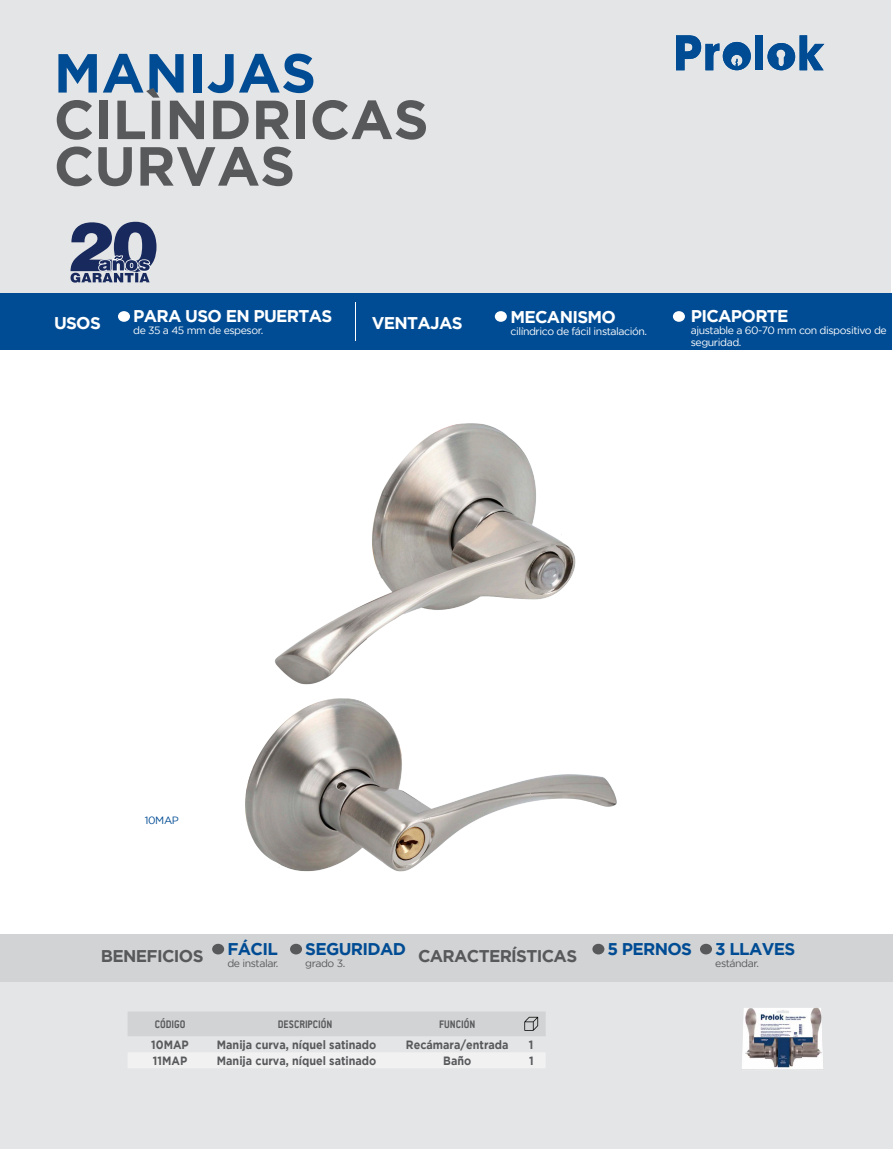
<style>
.page{position:relative;width:893px;height:1149px;background:#fff}
.page>*{position:absolute;margin:0;border:0;box-sizing:border-box;transform-origin:0 0}
.t1{font:700 54.9px/46.5px "Gotham";color:#58595b}
.t2{font:700 54.9px "Gotham";color:#004c94}
.t3{font:700 16.95px "Gotham";letter-spacing:-.04em;color:#fff}
.t4{font:700 16.95px "Gotham";letter-spacing:-.04em;color:#004c94}
.t5{font:700 16.95px "Gotham";letter-spacing:-.04em;color:#58595b}
.t6{font:700 12px "Gotham";color:#58595b;scale:.9 1}
.t7{font:700 12px "Conduit ITC Std";color:#58595b;scale:.9 1}
.t8{font:10.5px/12px "Gotham";letter-spacing:-.04em;color:#fff}
.t9{font:10.5px "Gotham";letter-spacing:-.04em;color:#58595b}
.t10{font:10.5px "Gotham";letter-spacing:-.04em;color:#004c94}
</style>
<div class="page">
<div style="left:0;top:981px;width:893px;height:167px;background:#e4e5e6"></div>
<div style="left:0;top:0;width:891px;height:293px;background:#e4e5e6"></div>
<div style="left:0;top:293px;width:892px;height:56px;background:#004c94"></div>
<div style="left:755px;top:35px;width:8px;height:35px;background:#004c94"></div>
<svg style="left:676px;top:35px;width:75px;height:35px"></svg>
<svg style="left:767px;top:35px;width:57px;height:35px"></svg>
<div style="left:0;top:933px;width:893px;height:48px;background:#d1d3d4"></div>
<svg style="left:71px;top:222px;width:85px;height:60px"></svg>
<div style="left:118px;top:311px;width:12px;height:11px;background:#fff;border-radius:50%"></div>
<div style="left:495px;top:311px;width:12px;height:11px;background:#fff;border-radius:50%"></div>
<div style="left:673px;top:311px;width:12px;height:11px;background:#fff;border-radius:50%"></div>
<hr style="left:355px;top:302px;width:1px;height:39px;background:#fff">
<img style="left:245px;top:423px;width:372px;height:449px">
<div style="left:212px;top:943px;width:12px;height:11px;background:#58595b;border-radius:50%"></div>
<div style="left:592px;top:943px;width:12px;height:11px;background:#58595b;border-radius:50%"></div>
<div style="left:290px;top:943px;width:12px;height:11px;background:#58595b;border-radius:50%"></div>
<div style="left:700px;top:943px;width:12px;height:11px;background:#58595b;border-radius:50%"></div>
<div style="left:128px;top:1053px;width:417px;height:14px;background:#f1f1f2"></div>
<div style="left:128px;top:1012px;width:418px;height:23px;background:#d1d3d4"></div>
<img style="left:742px;top:1007px;width:81px;height:62px">
<h1 class="t2" style="left:54px;top:41px;width:264px">MANIJAS</h1>
<h1 class="t1" style="left:54px;top:95px;width:376px">CILÌNDRICAS<br>CURVAS</h1>
<h2 class="t3" style="left:133px;top:306px;width:201px">PARA USO EN PUERTAS</h2>
<p class="t8" style="left:133px;top:324px;width:132px">de 35 a 45 mm de espesor.</p>
<h2 class="t3" style="left:54px;top:313px;width:48px">USOS</h2>
<h2 class="t3" style="left:372px;top:313px;width:92px">VENTAJAS</h2>
<h2 class="t3" style="left:510px;top:307px;width:107px">MECANISMO</h2>
<p class="t8" style="left:510px;top:325px;width:138px">cilìndrico de fácil instalación.</p>
<h2 class="t3" style="left:691px;top:306px;width:99px">PICAPORTE</h2>
<p class="t8" style="left:691px;top:324px;width:198px">ajustable a 60-70 mm con dispositivo de seguridad.</p>
<p class="t10" style="left:145px;top:814px;width:36px">10MAP</p>
<h2 class="t4" style="left:227px;top:938px;width:52px">FÁCIL</h2>
<p class="t9" style="left:227px;top:957px;width:53px">de instalar.</p>
<h2 class="t4" style="left:305px;top:938px;width:102px">SEGURIDAD</h2>
<h2 class="t4" style="left:608px;top:938px;width:86px">5 PERNOS</h2>
<p class="t9" style="left:305px;top:957px;width:42px">grado 3.</p>
<h2 class="t5" style="left:101px;top:945px;width:104px">BENEFICIOS</h2>
<h2 class="t5" style="left:418px;top:945px;width:161px">CARACTERÍSTICAS</h2>
<h2 class="t4" style="left:715px;top:938px;width:82px">3 LLAVES</h2>
<p class="t9" style="left:715px;top:957px;width:45px">estándar.</p>
<p class="t7" style="left:155px;top:1016px;width:35px">CÓDIGO</p>
<p class="t7" style="left:278px;top:1016px;width:62px">DESCRIPCIÓN</p>
<p class="t7" style="left:439px;top:1016px;width:42px">FUNCIÓN</p>
<p class="t6" style="left:151px;top:1037px;width:43px">10MAP</p>
<p class="t6" style="left:217px;top:1037px;width:179px">Manija curva, níquel satinado</p>
<p class="t6" style="left:406px;top:1037px;width:116px">Recámara/entrada</p>
<p class="t6" style="left:529px;top:1037px;width:7px">1</p>
<p class="t6" style="left:153px;top:1053px;width:40px">11MAP</p>
<p class="t6" style="left:217px;top:1053px;width:179px">Manija curva, níquel satinado</p>
<p class="t6" style="left:443px;top:1053px;width:33px">Baño</p>
<p class="t6" style="left:529px;top:1053px;width:7px">1</p>
</div>
